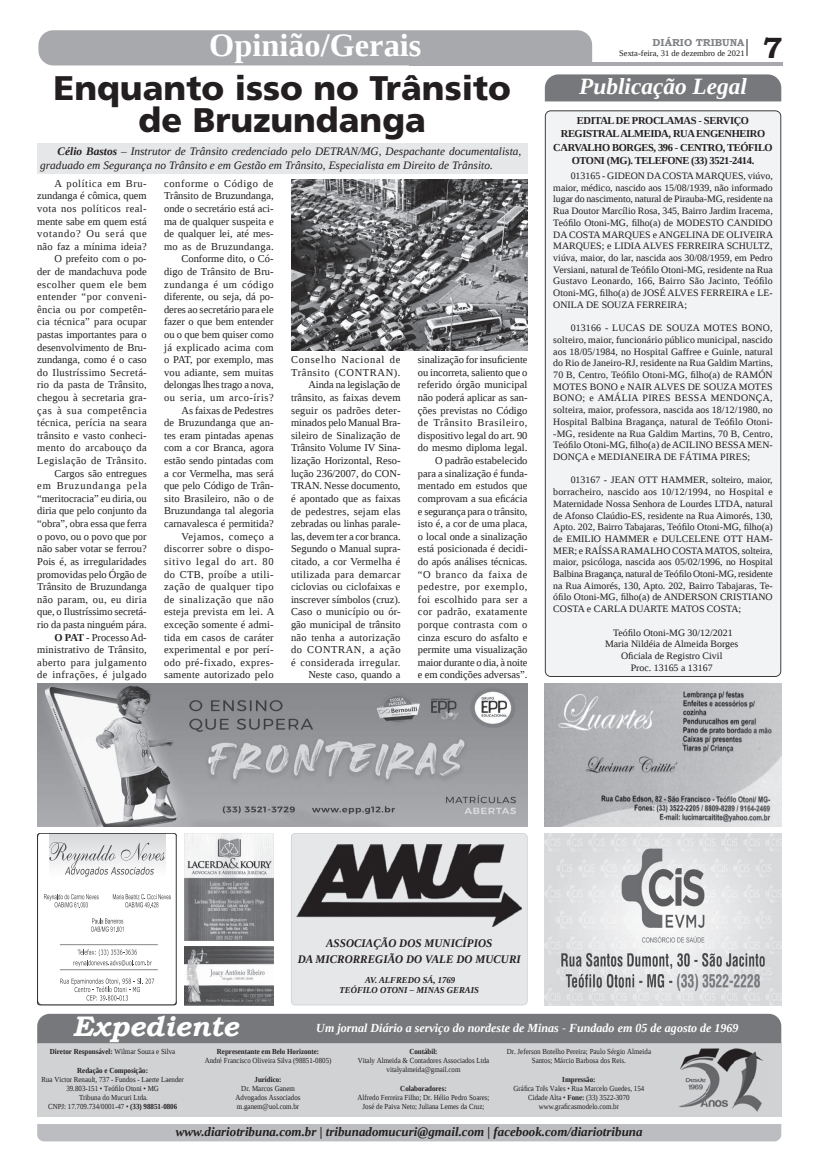
<style>
.page{position:relative;width:821px;height:1166px;background:#fff}
.page>*{position:absolute;margin:0;border:0;box-sizing:border-box;transform-origin:0 0}
.t1{font:900 34.12px "Frutiger LT Std";color:#231f20}
.t2{font:700 32.38px "Liberation Serif";color:#fff}
.t3{font:700 29.31px "Bookman Old Style";color:#231f20}
.t4{font:italic 700 28.26px "Bookman Old Style";color:#fff}
.t5{font:italic 700 23.28px "Liberation Serif";color:#fff}
.t6{font:italic 700 12.95px "Liberation Serif";color:#231f20}
.t7{font:italic 700 12.34px "Liberation Serif";color:#fff}
.t8{font:italic 700 11.55px/16.7px "Liberation Serif";color:#231f20;text-align:center}
.t9{font:italic 11.38px/13.7px "Liberation Serif";color:#231f20}
.t10{font:700 10.59px/13.2px "Liberation Serif";letter-spacing:-.035em;color:#231f20;text-align:center}
.t11{font:10.5px/12.6px "Liberation Serif";letter-spacing:.005em;color:#231f20;text-align:right}
.t12{font:700 10.06px "Bookman Old Style";color:#808285}
.t13{font:9.71px/11.7px "Liberation Serif";color:#231f20;text-align:justify}
.t14{font:italic 700 9.01px/10px "Liberation Serif";color:#231f20;text-align:center}
.t15{font:8.4px "Liberation Serif";color:#231f20}
.t16{font:7.7px/9.2px "Liberation Serif";color:#231f20;text-align:center;scale:.91 1}
.t17{font:700 7.7px "Liberation Serif";color:#231f20;scale:.91 1}
.s1{font-weight:700}
.s2{font-weight:400}
</style>
<div class="page">
<hr style="left:409px;top:62px;width:374px;height:3px;background:#a8a9ad">
<div style="left:38px;top:30px;width:554px;height:35px;background:#a8a9ad"></div>
<svg style="left:747px;top:39px;width:1px;height:17px"></svg>
<div style="left:37px;top:1124px;width:744px;height:17px;background:#bcbdc0"></div>
<img style="left:545px;top:833px;width:236px;height:172px">
<div style="left:545px;top:74px;width:236px;height:27px;background:#76787b"></div>
<div style="left:37px;top:143px;width:490px;height:31px;background:#e6e7e9"></div>
<svg style="left:37px;top:833px;width:140px;height:172px"></svg>
<svg style="left:184px;top:833px;width:90px;height:107px"></svg>
<img style="left:184px;top:947px;width:90px;height:58px">
<div style="left:291px;top:833px;width:236px;height:172px;background:#e6e7e9"></div>
<img style="left:297px;top:844px;width:225px;height:83px">
<div style="left:37px;top:1043px;width:744px;height:73px;background:#d1d2d4"></div>
<div style="left:37px;top:1014px;width:744px;height:29px;background:#76787b"></div>
<div style="left:545px;top:110px;width:236px;height:567px;background:#f2f3f4"></div>
<img style="left:678px;top:1049px;width:85px;height:62px">
<img style="left:545px;top:683px;width:236px;height:144px">
<img style="left:37px;top:683px;width:491px;height:144px">
<img style="left:291px;top:179px;width:236px;height:172px">
<h2 class="t2" style="left:209px;top:24px;width:214px">Opinião/Gerais</h2>
<p class="t12" style="left:653px;top:35px;width:93px">DIÁRIO TRIBUNA</p>
<p class="t15" style="left:619px;top:48px;width:127px">Sexta-feira, 31 de dezembro de 2021</p>
<h3 class="t3" style="left:763px;top:27px;width:21px">7</h3>
<h1 class="t1" style="left:54px;top:68px;width:459px">Enquanto isso no Trânsito</h1>
<h3 class="t5" style="left:579px;top:71px;width:169px">Publicação Legal</h3>
<h1 class="t1" style="left:139px;top:99px;width:289px">de Bruzundanga</h1>
<p class="t11" style="left:37px;top:177px;width:111px">A política em Bru&shy;zundanga é cômica, quem vota nos políticos real&shy;mente sabe em quem está votando? Ou será que não faz a mínima ideia?<br>O prefeito com o po-<br>der de mandachuva pode escolher quem ele bem entender “por conveni&shy;ência ou por competên&shy;cia técnica” para ocupar pastas importantes para o desenvolvimento de Bru&shy;zundanga, como é o caso do Ilustríssimo Secretá&shy;rio da pasta de Trânsito, chegou à secretaria gra&shy;ças à sua competência técnica, perícia na seara trânsito e vasto conheci&shy;mento do arcabouço da<br>Legislação de Trânsito.<br>Cargos são entregues<br>em Bruzundanga pela “meritocracia” eu diria, ou diria que pelo conjunto da “obra”, obra essa que ferra o povo, ou o povo que por não saber votar se ferrou?<br>Pois é, as irregularidades promovidas pelo Órgão de<br>Trânsito de Bruzundanga não param, ou, eu diria que, o Ilustríssimo secretá&shy;rio da pasta ninguém pára.<br><span class="s1">O PAT</span> - Processo Ad&shy;ministrativo de Trânsito, aberto para julgamento de infrações, é julgado</p>
<p class="t11" style="left:164px;top:177px;width:112px">conforme o Código de<br>Trânsito de Bruzundanga, onde o secretário está aci&shy;ma de qualquer suspeita e de qualquer lei, até mes&shy;mo as de Bruzundanga.<br>Conforme dito, o Có&shy;digo de Trânsito de Bru&shy;zundanga é um código diferente, ou seja, dá po&shy;deres ao secretário para ele fazer o que bem entender ou o que bem quiser como já explicado acima com o PAT, por exemplo, mas vou adiante, sem muitas delongas lhes trago a nova, ou seria, um arco-íris?<br>As faixas de Pedestres<br>de Bruzundanga que an&shy;tes eram pintadas apenas com a cor Branca, agora estão sendo pintadas com a cor Vermelha, mas será que pelo Código de Trân&shy;sito Brasileiro, não o de<br>Bruzundanga tal alegoria carnavalesca é permitida?<br>Vejamos, começo a discorrer sobre o dispo&shy;sitivo legal do art. 80 do CTB, proíbe a utili&shy;zação de qualquer tipo de sinalização que não esteja prevista em lei. A exceção somente é admi&shy;tida em casos de caráter experimental e por perí&shy;odo pré-fixado, expres&shy;samente autorizado pelo</p>
<p class="t10" style="left:553px;top:114px;width:221px">EDITAL DE PROCLAMAS - SERVIÇO REGISTRAL ALMEIDA, RUA ENGENHEIRO CARVALHO BORGES, 396 - CENTRO, TEÓFILO OTONI (MG). TELEFONE (33) 3521-2414.</p>
<p class="t13" style="left:553px;top:170px;width:221px;text-indent:17px">013165 - GIDEON DA COSTA MARQUES, viúvo, maior, médico, nascido aos 15/08/1939, não informado lugar do nascimento, natural de Pirauba-MG, residente na Rua Doutor Marcílio Rosa, 345, Bairro Jardim Iracema, Teófilo Otoni-MG, filho(a) de MODESTO CANDIDO DA COSTA MARQUES e ANGELINA DE OLIVEIRA MARQUES; e LIDIA ALVES FERREIRA SCHULTZ, viúva, maior, do lar, nascida aos 30/08/1959, em Pedro Versiani, natural de Teófilo Otoni-MG, residente na Rua Gustavo Leonardo, 166, Bairro São Jacinto, Teófilo Otoni-MG, filho(a) de JOSÉ ALVES FERREIRA e LE-ONILA DE SOUZA FERREIRA;</p>
<p class="t13" style="left:553px;top:322px;width:221px;text-indent:17px">013166 - LUCAS DE SOUZA MOTES BONO, solteiro, maior, funcionário público municipal, nascido aos 18/05/1984, no Hospital Gaffree e Guinle, natural do Rio de Janeiro-RJ, residente na Rua Galdim Martins, 70 B, Centro, Teófilo Otoni-MG, filho(a) de RAMÓN MOTES BONO e NAIR ALVES DE SOUZA MOTES BONO; e AMÁLIA PIRES BESSA MENDONÇA, solteira, maior, professora, nascida aos 18/12/1980, no Hospital Balbina Bragança, natural de Teófilo Otoni--MG, residente na Rua Galdim Martins, 70 B, Centro, Teófilo Otoni-MG, filho(a) de ACILINO BESSA MEN-DONÇA e MEDIANEIRA DE FÁTIMA PIRES;</p>
<p class="t13" style="left:553px;top:474px;width:221px;text-indent:17px">013167 - JEAN OTT HAMMER, solteiro, maior, borracheiro, nascido aos 10/12/1994, no Hospital e Maternidade Nossa Senhora de Lourdes LTDA, natural de Afonso Claúdio-ES, residente na Rua Aimorés, 130, Apto. 202, Bairro Tabajaras, Teófilo Otoni-MG, filho(a) de EMILIO HAMMER e DULCELENE OTT HAM-MER; e RAÍSSA RAMALHO COSTA MATOS, solteira, maior, psicóloga, nascida aos 05/02/1996, no Hospital Balbina Bragança, natural de Teófilo Otoni-MG, residente na Rua Aimorés, 130, Apto. 202, Bairro Tabajaras, Te&shy;ófilo Otoni-MG, filho(a) de ANDERSON CRISTIANO COSTA e CARLA DUARTE MATOS COSTA;</p>
<p class="t13" style="left:605px;top:626px;width:135px;text-align:center">Teófilo Otoni-MG 30/12/2021<br>Maria Nildéia de Almeida Borges<br>Oficiala de Registro Civil<br>Proc. 13165 a 13167</p>
<p class="t9" style="left:40px;top:144px;width:483px;text-indent:17px"><span class="s1">Célio Bastos</span> – Instrutor de Trânsito credenciado pelo DETRAN/MG, Despachante documentalista, graduado em Segurança no Trânsito e em Gestão em Trânsito, Especialista em Direito de Trânsito.</p>
<p class="t11" style="left:291px;top:353px;width:111px">Conselho Nacional de<br>Trânsito (CONTRAN).<br>Ainda na legislação de trânsito, as faixas devem seguir os padrões deter&shy;minados pelo Manual Bra&shy;sileiro de Sinalização de<br>Trânsito Volume IV Sina&shy;lização Horizontal, Reso&shy;lução 236/2007, do CON-<br>TRAN. Nesse documento, é apontado que as faixas de pedestres, sejam elas zebradas ou linhas parale&shy;las, devem ter a cor branca.<br>Segundo o Manual supra&shy;citado, a cor Vermelha é utilizada para demarcar ciclovias ou ciclofaixas e inscrever símbolos (cruz).<br>Caso o município ou ór&shy;gão municipal de trânsito não tenha a autorização do CONTRAN, a ação é considerada irregular.<br>Neste caso, quando a</p>
<p class="t11" style="left:418px;top:353px;width:111px">sinalização for insuficiente ou incorreta, saliento que o referido órgão municipal não poderá aplicar as san&shy;ções previstas no Código de Trânsito Brasileiro, dispositivo legal do art. 90 do mesmo diploma legal.<br>O padrão estabelecido para a sinalização é funda&shy;mentado em estudos que comprovam a sua eficácia e segurança para o trânsito, isto é, a cor de uma placa, o local onde a sinalização está posicionada é decidi&shy;do após análises técnicas. “O branco da faixa de pedestre, por exemplo, foi escolhido para ser a cor padrão, exatamente porque contrasta com o cinza escuro do asfalto e permite uma visualização maior durante o dia, à noite e em condições adversas”.</p>
<p class="t8" style="left:298px;top:934px;width:225px">ASSOCIAÇÃO DOS MUNICÍPIOS<br>DA MICRORREGIÃO DO VALE DO MUCURI</p>
<p class="t14" style="left:339px;top:975px;width:141px">AV. ALFREDO SÁ, 1769<br>TEÓFILO OTONI – MINAS GERAIS</p>
<h3 class="t4" style="left:73px;top:1005px;width:167px">Expediente</h3>
<p class="t7" style="left:316px;top:1020px;width:424px">Um jornal Diário a serviço do nordeste de Minas - Fundado em 05 de agosto de 1969</p>
<p class="t17" style="left:50px;top:1046px;width:139px">Diretor Responsável: <span class="s2">Wilmar Souza e Silva</span></p>
<p class="t17" style="left:77px;top:1065px;width:79px">Redação e Composição:</p>
<p class="t16" style="left:41px;top:1074px;width:158px">Rua Victor Renault, 737 - Fundos - Laerte Laender 39.803-151 • Teófilo Otoni • MG<br>Tribuna do Mucuri Ltda.<br>CNPJ: 17.709.734/0001-47 • <span class="s1">(33) 98851-0806</span></p>
<p class="t16" style="left:507px;top:1047px;width:160px">Dr. Jeferson Botelho Pereira; Paulo Sérgio Almeida<br>Santos; Márcio Barbosa dos Reis.</p>
<p class="t17" style="left:562px;top:1074px;width:38px">Impressão:</p>
<p class="t16" style="left:514px;top:1084px;width:145px">Gráfica Três Vales • Rua Marcelo Guedes, 154<br>Cidade Alta • <span class="s1">Fone:</span> (33) 3522-3070 www.graficasmodelo.com.br</p>
<p class="t17" style="left:409px;top:1046px;width:33px">Contábil:</p>
<p class="t16" style="left:358px;top:1056px;width:146px">Vitaly Almeida &amp; Contadores Associados Ltda vitalyalmeida@gmail.com</p>
<p class="t17" style="left:400px;top:1083px;width:52px">Colaboradores:</p>
<p class="t16" style="left:358px;top:1093px;width:147px">Alfredo Ferreira Filho; Dr. Hélio Pedro Soares;<br>José de Paiva Neto; Juliana Lemes da Cruz;</p>
<p class="t17" style="left:217px;top:1046px;width:114px">Representante em Belo Horizonte:</p>
<p class="t16" style="left:205px;top:1056px;width:141px">André Francisco Oliveira Silva (98851-0805)</p>
<p class="t17" style="left:255px;top:1074px;width:31px">Jurídico:</p>
<p class="t16" style="left:236px;top:1083px;width:73px">Dr. Marcos Ganem<br>Advogados Associados m.ganem@uol.com.br</p>
<p class="t6" style="left:176px;top:1123px;width:468px">www.diariotribuna.com.br | tribunadomucuri@gmail.com | facebook.com/diariotribuna</p>
</div>
